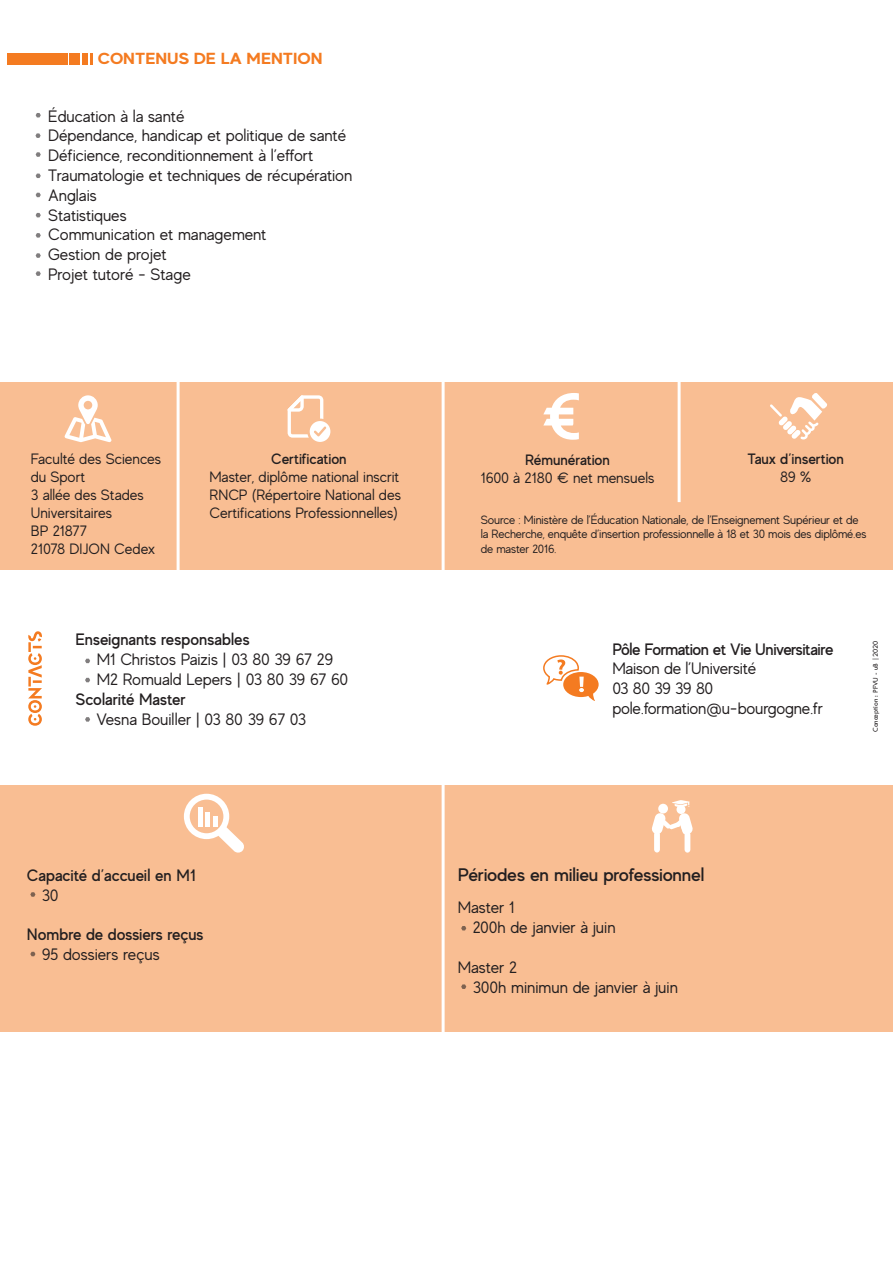
<style>
.page{position:relative;width:893px;height:1263px;background:#fff}
.page>*{position:absolute;margin:0;border:0;box-sizing:border-box;transform-origin:0 0}
.Tiitre_paragraphe{font:500 18.15px "MADE Evolve Sans";letter-spacing:-.01em;color:#231f20;scale:1.05 1}
.Paragraphe{font:16.5px "MADE Evolve Sans";color:#231f20}
.Paragraphe-2{font:500 16.5px/19.8px "MADE Evolve Sans";letter-spacing:-.015em;color:#231f20}
.Tiitre_paragraphe-2{font:16.5px/19.8px "MADE Evolve Sans";letter-spacing:-.01em;color:#231f20}
.Tiitre_paragraphe-3{font:500 16.5px "MADE Evolve Sans";color:#231f20}
.t1{font:700 16.05px "MADE Evolve Sans";color:#f47b21;scale:1.12 1}
.Paragraphe-3{font:15px/18px "MADE Evolve Sans";color:#231f20;text-align:justify}
.Tiitre_paragraphe-4{font:15px/18px "MADE Evolve Sans";color:#231f20}
.Paragraphe-4{font:500 15px "MADE Evolve Sans";letter-spacing:-.005em;color:#231f20}
.Paragraphe-5{font:12px/14.4px "MADE Evolve Sans";letter-spacing:-.01em;color:#231f20}
.t2{font:7.5px "Tw Cen";color:#231f20}
.s1{font-weight:400}
</style>
<div class="page">
<div style="left:0;top:383px;width:893px;height:187px;background:#f9be93"></div>
<div style="left:0;top:785px;width:893px;height:246px;background:#f9be93"></div>
<hr style="left:177px;top:375px;width:3px;height:213px;background:#fff">
<hr style="left:442px;top:375px;width:3px;height:213px;background:#fff">
<hr style="left:678px;top:375px;width:3px;height:127px;background:#fff">
<hr style="left:442px;top:775px;width:3px;height:336px;background:#fff">
<svg style="left:28px;top:631px;width:14px;height:95px"></svg>
<svg style="left:770px;top:393px;width:57px;height:46px"></svg>
<svg style="left:543px;top:393px;width:36px;height:47px"></svg>
<svg style="left:65px;top:395px;width:46px;height:47px"></svg>
<svg style="left:288px;top:395px;width:42px;height:47px"></svg>
<svg style="left:543px;top:655px;width:56px;height:46px"></svg>
<div style="left:184px;top:794px;width:45px;height:45px;border:6px solid #fff;border-radius:50%"></div>
<svg style="left:218px;top:826px;width:26px;height:27px"></svg>
<div style="left:198px;top:806px;width:5px;height:20px;background:#fff"></div>
<div style="left:213px;top:816px;width:5px;height:10px;background:#fff"></div>
<div style="left:205px;top:812px;width:5px;height:14px;background:#fff"></div>
<div style="left:654px;top:831px;width:6px;height:21px;background:#fff;border-radius:3px"></div>
<div style="left:685px;top:831px;width:5px;height:22px;background:#fff;border-radius:3px"></div>
<svg style="left:652px;top:800px;width:41px;height:40px"></svg>
<div style="left:7px;top:53px;width:60px;height:11px;background:#f47b21"></div>
<div style="left:70px;top:53px;width:10px;height:11px;background:#f47b21"></div>
<div style="left:82px;top:53px;width:6px;height:11px;background:#f47b21"></div>
<svg style="left:90px;top:53px;width:3px;height:11px"></svg>
<svg style="left:36px;top:113px;width:5px;height:4px"></svg>
<svg style="left:35px;top:133px;width:6px;height:5px"></svg>
<svg style="left:36px;top:152px;width:5px;height:5px"></svg>
<svg style="left:36px;top:174px;width:5px;height:4px"></svg>
<svg style="left:36px;top:213px;width:5px;height:4px"></svg>
<svg style="left:36px;top:253px;width:5px;height:5px"></svg>
<svg style="left:36px;top:193px;width:5px;height:4px"></svg>
<svg style="left:36px;top:233px;width:5px;height:5px"></svg>
<svg style="left:36px;top:271px;width:5px;height:5px"></svg>
<svg style="left:30px;top:892px;width:5px;height:5px"></svg>
<svg style="left:85px;top:659px;width:5px;height:4px"></svg>
<svg style="left:85px;top:678px;width:5px;height:4px"></svg>
<svg style="left:85px;top:717px;width:5px;height:5px"></svg>
<svg style="left:30px;top:952px;width:5px;height:4px"></svg>
<svg style="left:461px;top:926px;width:5px;height:4px"></svg>
<svg style="left:461px;top:984px;width:5px;height:5px"></svg>
<p class="t1" style="left:98px;top:48px;width:202px">CONTENUS DE LA MENTION</p>
<p class="Paragraphe" style="left:48px;top:106px;width:138px">Éducation à la santé</p>
<p class="Paragraphe" style="left:48px;top:125px;width:299px">Dépendance, handicap et politique de santé</p>
<p class="Paragraphe" style="left:48px;top:145px;width:267px">Déficience, reconditionnement à l’effort</p>
<p class="Paragraphe" style="left:48px;top:165px;width:306px">Traumatologie et techniques de récupération</p>
<p class="Paragraphe" style="left:48px;top:185px;width:50px">Anglais</p>
<p class="Paragraphe" style="left:48px;top:205px;width:80px">Statistiques</p>
<p class="Paragraphe" style="left:48px;top:224px;width:220px">Communication et management</p>
<p class="Paragraphe" style="left:48px;top:244px;width:120px">Gestion de projet</p>
<p class="Paragraphe" style="left:48px;top:264px;width:144px">Projet tutoré - Stage</p>
<p class="Tiitre_paragraphe-4" style="left:31px;top:450px;width:132px">Faculté des Sciences du Sport<br>3 allée des Stades<br>Universitaires<br>BP 21877</p>
<p class="Tiitre_paragraphe-4" style="left:31px;top:540px;width:126px">21078 DIJON Cedex</p>
<p class="Paragraphe-4" style="left:271px;top:450px;width:77px">Certification</p>
<p class="Paragraphe-3" style="left:210px;top:468px;width:193px">Master, diplôme national inscrit RNCP (Répertoire National des Certifications Professionnelles)</p>
<p class="Tiitre_paragraphe-3" style="left:75px;top:629px;width:176px">Enseignants responsables</p>
<p class="Tiitre_paragraphe-2" style="left:97px;top:649px;width:253px">M1 Christos Paizis | 03 80 39 67 29<br>M2 Romuald Lepers | 03 80 39 67 60</p>
<p class="Tiitre_paragraphe-3" style="left:75px;top:689px;width:112px">Scolarité Master</p>
<p class="Tiitre_paragraphe-2" style="left:97px;top:708px;width:211px">Vesna Bouiller | 03 80 39 67 03</p>
<p class="Paragraphe-2" style="left:27px;top:865px;width:171px">Capacité d’accueil en M1</p>
<p class="Paragraphe" style="left:42px;top:884px;width:18px">30</p>
<p class="Paragraphe-2" style="left:27px;top:924px;width:178px">Nombre de dossiers reçus</p>
<p class="Paragraphe" style="left:42px;top:944px;width:119px">95 dossiers reçus</p>
<p class="Paragraphe-4" style="left:525px;top:450px;width:86px">Rémunération</p>
<p class="Paragraphe-3" style="left:481px;top:468px;width:175px">1600 à 2180 € net mensuels</p>
<p class="Paragraphe-4" style="left:747px;top:450px;width:98px">Taux d’insertion</p>
<p class="Paragraphe-3" style="left:780px;top:468px;width:33px">89 %</p>
<p class="Paragraphe-5" style="left:481px;top:512px;width:387px">Source : Ministère de l’Éducation Nationale, de l’Enseignement Supérieur et de la Recherche, enquête d’insertion professionnelle à 18 et 30 mois des diplômé.es de master 2016.</p>
<p class="Paragraphe-2" style="left:612px;top:638px;width:223px">Pôle Formation et Vie Universitaire<br><span class="s1">Maison de l’Université<br>03 80 39 39 80</span></p>
<p class="Paragraphe" style="left:612px;top:698px;width:212px">pole.formation@u-bourgogne.fr</p>
<p class="t2" style="left:871px;top:732px;width:93px;rotate:-90deg">Conception : PFVU - uB |2020</p>
<p class="Tiitre_paragraphe" style="left:458px;top:863px;width:236px">Périodes en milieu professionnel</p>
<p class="Paragraphe" style="left:458px;top:897px;width:58px">Master 1</p>
<p class="Paragraphe" style="left:473px;top:917px;width:144px">200h de janvier à juin</p>
<p class="Paragraphe" style="left:458px;top:957px;width:61px">Master 2</p>
<p class="Paragraphe" style="left:473px;top:976px;width:207px">300h minimun de janvier à juin</p>
</div>
